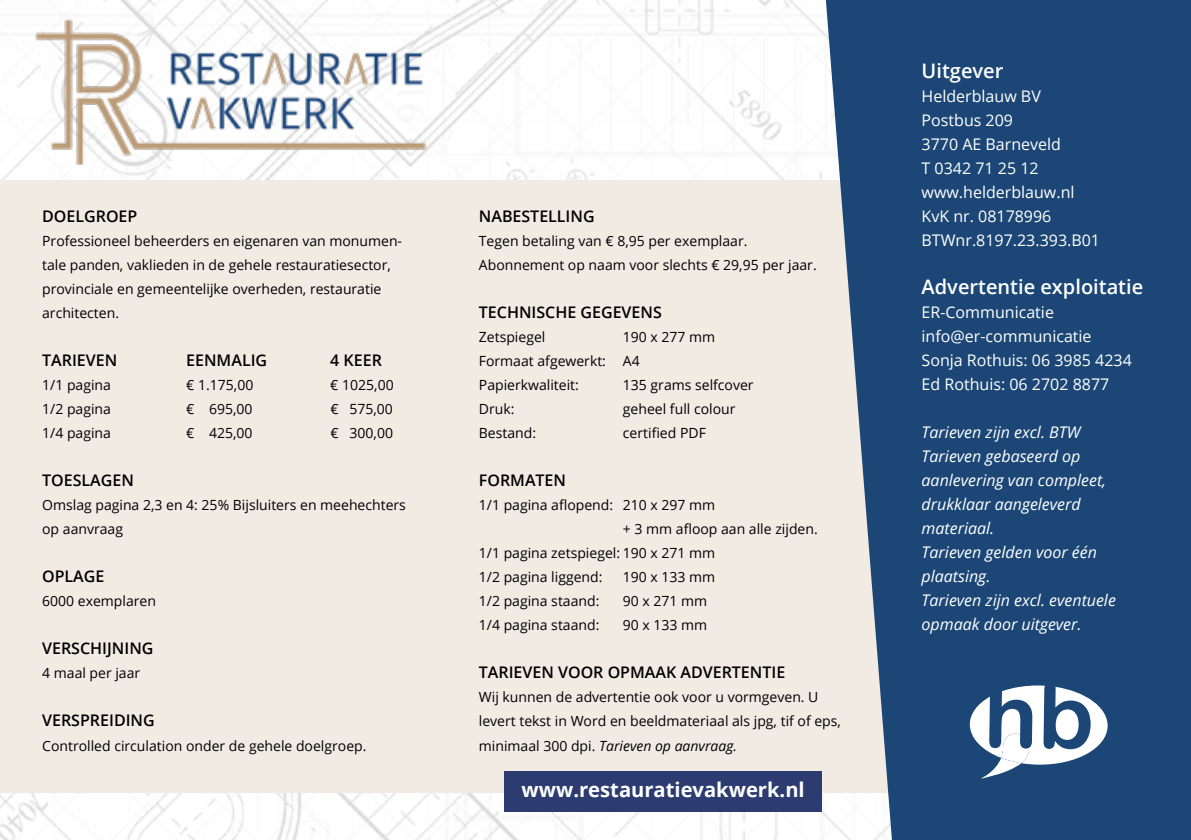
<style>
.page{position:relative;width:1191px;height:840px;background:#fff}
.page>*{position:absolute;margin:0;border:0;box-sizing:border-box;transform-origin:0 0}
.t1{font:700 20.2px "Open Sans";color:#fff}
.t2{font:600 20px "Open Sans";color:#fff}
.t3{font:16px/24px "Open Sans";color:#fff}
.t4{font:italic 16px/24px "Open Sans";color:#fff}
.t5{font:600 16px "Open Sans";color:#000}
.t6{font:14px/24px "Open Sans";color:#000}
.s1{font-style:italic}
</style>
<div class="page">
<img style="left:0;top:0;width:826px;height:839px">
<div style="left:0;top:181px;width:1191px;height:611px;background:#f1ebe4"></div>
<svg style="left:826px;top:0;width:365px;height:839px;fill:#1b4676"></svg>
<svg style="left:969px;top:685px;width:138px;height:93px;background:#829ab4"></svg>
<img style="left:22px;top:11px;width:422px;height:158px">
<div style="left:504px;top:770px;width:317px;height:40px;background:#2c3c71"></div>
<p class="t5" style="left:42px;top:205px;width:97px">DOELGROEP</p>
<p class="t6" style="left:42px;top:228px;width:361px">Professioneel beheerders en eigenaren van monumen&shy;tale panden, vaklieden in de gehele restauratiesector, provinciale en gemeentelijke overheden, restauratie architecten.</p>
<p class="t5" style="left:42px;top:349px;width:77px">TARIEVEN</p>
<p class="t5" style="left:186px;top:349px;width:82px">EENMALIG</p>
<p class="t5" style="left:330px;top:349px;width:53px">4 KEER</p>
<p class="t6" style="left:42px;top:372px;width:70px">1/1 pagina</p>
<p class="t6" style="left:186px;top:372px;width:69px">€ 1.175,00</p>
<p class="t6" style="left:330px;top:372px;width:65px">€ 1025,00</p>
<p class="t6" style="left:42px;top:396px;width:70px">1/2 pagina</p>
<p class="t6" style="left:186px;top:396px;width:68px">€ 695,00</p>
<p class="t6" style="left:330px;top:396px;width:64px">€ 575,00</p>
<p class="t6" style="left:42px;top:420px;width:70px">1/4 pagina</p>
<p class="t6" style="left:186px;top:420px;width:68px">€ 425,00</p>
<p class="t6" style="left:330px;top:420px;width:64px">€ 300,00</p>
<p class="t5" style="left:42px;top:469px;width:93px">TOESLAGEN</p>
<p class="t6" style="left:42px;top:492px;width:365px">Omslag pagina 2,3 en 4: 25% Bijsluiters en meehechters op aanvraag</p>
<p class="t5" style="left:42px;top:565px;width:64px">OPLAGE</p>
<p class="t6" style="left:42px;top:588px;width:115px">6000 exemplaren</p>
<p class="t5" style="left:42px;top:637px;width:113px">VERSCHIJNING</p>
<p class="t6" style="left:42px;top:660px;width:100px">4 maal per jaar</p>
<p class="t5" style="left:42px;top:709px;width:114px">VERSPREIDING</p>
<p class="t6" style="left:42px;top:732px;width:326px">Controlled circulation onder de gehele doelgroep.</p>
<p class="t5" style="left:479px;top:205px;width:117px">NABESTELLING</p>
<p class="t6" style="left:479px;top:228px;width:339px">Tegen betaling van € 8,95 per exemplaar.<br>Abonnement op naam voor slechts € 29,95 per jaar.</p>
<p class="t5" style="left:479px;top:301px;width:184px">TECHNISCHE GEGEVENS</p>
<p class="t6" style="left:479px;top:324px;width:68px">Zetspiegel</p>
<p class="t6" style="left:479px;top:324px;width:238px;text-indent:144px">190 x 277 mm<br>Formaat afgewerkt: A4<br>Papierkwaliteit:</p>
<p class="t6" style="left:623px;top:372px;width:132px">135 grams selfcover</p>
<p class="t6" style="left:479px;top:396px;width:37px">Druk:</p>
<p class="t6" style="left:623px;top:396px;width:114px">geheel full colour</p>
<p class="t6" style="left:479px;top:420px;width:59px">Bestand:</p>
<p class="t6" style="left:623px;top:420px;width:84px">certified PDF</p>
<p class="t5" style="left:479px;top:469px;width:89px">FORMATEN</p>
<p class="t6" style="left:479px;top:492px;width:238px">1/1 pagina aflopend: 210 x 297 mm</p>
<p class="t6" style="left:623px;top:516px;width:196px">+ 3 mm afloop aan alle zijden.</p>
<p class="t6" style="left:479px;top:540px;width:238px">1/1 pagina zetspiegel: 190 x 271 mm</p>
<p class="t6" style="left:479px;top:564px;width:125px">1/2 pagina liggend:</p>
<p class="t6" style="left:623px;top:564px;width:94px">190 x 133 mm</p>
<p class="t6" style="left:479px;top:588px;width:122px">1/2 pagina staand:</p>
<p class="t6" style="left:623px;top:588px;width:86px">90 x 271 mm</p>
<p class="t6" style="left:479px;top:612px;width:122px">1/4 pagina staand:</p>
<p class="t6" style="left:623px;top:612px;width:86px">90 x 133 mm</p>
<p class="t5" style="left:479px;top:661px;width:308px">TARIEVEN VOOR OPMAAK ADVERTENTIE</p>
<p class="t6" style="left:479px;top:684px;width:363px">Wij kunnen de advertentie ook voor u vormgeven. U levert tekst in Word en beeldmateriaal als jpg, tif of eps, minimaal 300 dpi. <span class="s1">Tarieven op aanvraag.</span></p>
<h1 class="t1" style="left:521px;top:775px;width:285px">www.restauratievakwerk.nl</h1>
<h2 class="t2" style="left:921px;top:57px;width:83px">Uitgever</h2>
<p class="t3" style="left:921px;top:83px;width:180px">Helderblauw BV<br>Postbus 209<br>3770 AE Barneveld<br>T 0342 71 25 12 www.helderblauw.nl<br>KvK nr. 08178996<br>BTWnr.8197.23.393.B01</p>
<h2 class="t2" style="left:921px;top:273px;width:223px">Advertentie exploitatie</h2>
<p class="t3" style="left:921px;top:299px;width:212px">ER-Communicatie info@er-communicatie<br>Sonja Rothuis: 06 3985 4234<br>Ed Rothuis: 06 2702 8877</p>
<p class="t4" style="left:921px;top:419px;width:196px">Tarieven zijn excl. BTW<br>Tarieven gebaseerd op aanlevering van compleet, drukklaar aangeleverd materiaal.<br>Tarieven gelden voor één plaatsing.<br>Tarieven zijn excl. eventuele opmaak door uitgever.</p>
</div>
